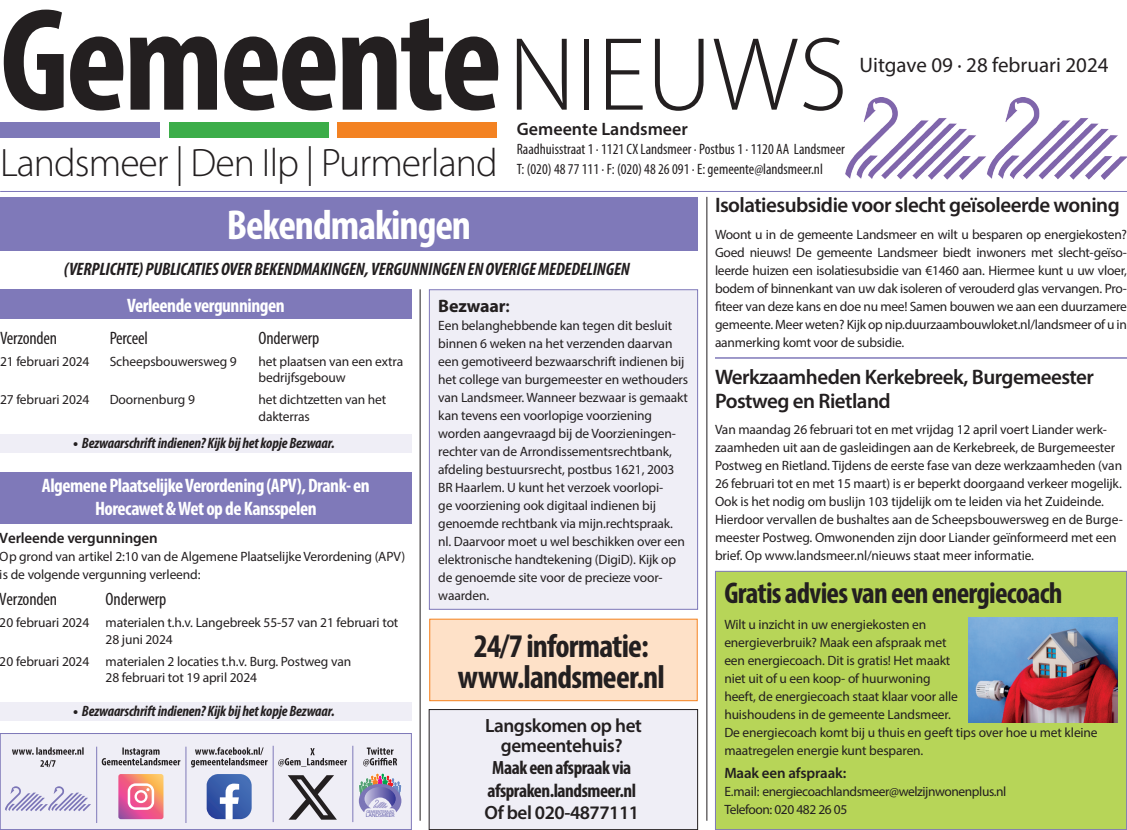
<style>
.page{position:relative;width:1127px;height:830px;background:#fff}
.page>*{position:absolute;margin:0;border:0;box-sizing:border-box;transform-origin:0 0}
.t1{font:700 condensed 147px "Myriad Pro";letter-spacing:-.025em;color:#231f20}
.t2{font:700 condensed 42px "Myriad Pro";letter-spacing:-.025em;color:#fff}
.t3{font:300 39.75px "Myriad Pro";letter-spacing:-.025em;color:#231f20}
.t4{font:700 condensed 33px/31.2px "Myriad Pro";letter-spacing:-.025em;color:#231f20;text-align:center}
.t5{font:700 condensed 30px "Myriad Pro";letter-spacing:-.025em;color:#231f20}
.t6{font:600 21px/24px "Myriad Pro";letter-spacing:-.025em;color:#231f20}
.t7{font:21px "Myriad Pro";color:#231f20}
.t8{font:700 condensed 19.5px/23.4px "Myriad Pro";letter-spacing:-.025em;color:#fff;text-align:center}
.t9{font:600 19.2px/19.2px "Myriad Pro";letter-spacing:-.025em;color:#231f20;text-align:center}
.t10{font:700 condensed 19.2px/22.6px "Myriad Pro";letter-spacing:-.025em;color:#231f20}
.t11{font:italic 700 condensed 18px "Myriad Pro";letter-spacing:-.01em;color:#231f20}
.t12{font:condensed 18px "Myriad Pro";letter-spacing:-.01em;color:#231f20}
.t13{font:600 18px "Myriad Pro";color:#231f20}
.t14{font:700 18px "Myriad Pro";letter-spacing:-.01em;color:#231f20}
.t15{font:condensed 15px/19.5px "Myriad Pro";color:#231f20}
.t16{font:italic 700 condensed 15px "Myriad Pro";letter-spacing:-.01em;color:#231f20}
.t17{font:600 15px "Myriad Pro";letter-spacing:-.01em;color:#231f20}
.t18{font:13.5px/18px "Myriad Pro";letter-spacing:-.01em;color:#231f20}
.t19{font:13.5px "Myriad Pro";letter-spacing:-.03em;color:#231f20}
.t20{font:5.55px "Myriad Web Pro";letter-spacing:-.03em;color:#625ea9}
.t21{font:4.05px "Myriad Web Pro";letter-spacing:-.03em;color:#625ea9}
.s1{font-weight:300;font-stretch:normal;font-size:105px}
.s2{font-weight:600}
.s3{font-style:normal;font-stretch:normal}
</style>
<div class="page">
<img style="left:845px;top:97px;width:282px;height:82px">
<hr style="left:0;top:191px;width:1127px;height:1px;background:#7f79b9">
<div style="left:0;top:122px;width:160px;height:15px;background:#7e79b8"></div>
<div style="left:169px;top:122px;width:160px;height:15px;background:#3cad49"></div>
<div style="left:337px;top:122px;width:160px;height:15px;background:#f38222"></div>
<div style="left:0;top:197px;width:698px;height:53px;background:#7f79b9"></div>
<hr style="left:420px;top:289px;width:1px;height:531px;background:#231f20">
<hr style="left:706px;top:197px;width:1px;height:623px;background:#231f20">
<hr style="left:715px;top:357px;width:412px;height:1px;background:#7f79b9">
<div style="left:0;top:289px;width:412px;height:30px;background:#7f79b9"></div>
<div style="left:430px;top:619px;width:267px;height:81px;background:#fee1c8"></div>
<div style="left:429px;top:618px;width:268px;height:82px;border:1px solid #f58220"></div>
<div style="left:0;top:702px;width:412px;height:18px;background:#efeef6"></div>
<div style="left:0;top:434px;width:412px;height:18px;background:#efeef6"></div>
<div style="left:429px;top:709px;width:268px;height:120px;background:#efeef6"></div>
<div style="left:429px;top:708px;width:269px;height:121px;border:1px solid #231f20"></div>
<div style="left:0;top:472px;width:412px;height:51px;background:#7f79b9"></div>
<div style="left:429px;top:289px;width:268px;height:320px;background:#efeef6"></div>
<div style="left:429px;top:289px;width:269px;height:320px;border:1px solid #7f79b9"></div>
<div style="left:715px;top:571px;width:411px;height:258px;background:#b7d558"></div>
<div style="left:715px;top:570px;width:412px;height:259px;border:1px solid #7f79b9"></div>
<img style="left:968px;top:617px;width:150px;height:104px">
<div style="left:0;top:733px;width:411px;height:96px;background:#efeef6"></div>
<div style="left:0;top:732px;width:412px;height:97px;border:1px solid #7f79b9"></div>
<svg style="left:363px;top:747px;width:34px;height:19px"></svg>
<svg style="left:359px;top:773px;width:42px;height:38px"></svg>
<hr style="left:273px;top:745px;width:1px;height:76px;background:#7f79b9">
<hr style="left:352px;top:745px;width:1px;height:76px;background:#7f79b9">
<hr style="left:96px;top:746px;width:1px;height:76px;background:#7f79b9">
<hr style="left:186px;top:746px;width:1px;height:76px;background:#7f79b9">
<svg style="left:12px;top:747px;width:72px;height:19px"></svg>
<svg style="left:5px;top:786px;width:86px;height:24px"></svg>
<svg style="left:191px;top:747px;width:77px;height:20px"></svg>
<svg style="left:207px;top:774px;width:45px;height:44px"></svg>
<svg style="left:102px;top:747px;width:78px;height:18px"></svg>
<svg style="left:118px;top:774px;width:45px;height:44px"></svg>
<svg style="left:288px;top:775px;width:49px;height:44px"></svg>
<svg style="left:278px;top:748px;width:69px;height:18px"></svg>
<h1 class="t1" style="left:0;top:-31px;width:849px">Gemeente<span class="s1">NIEUWS</span></h1>
<h3 class="t3" style="left:0;top:138px;width:499px">Landsmeer | Den Ilp | Purmerland</h3>
<h3 class="t13" style="left:517px;top:117px;width:173px">Gemeente Landsmeer</h3>
<p class="t15" style="left:517px;top:139px;width:330px">Raadhuisstraat 1 · 1121 CX Landsmeer · Postbus 1 · 1120 AA Landsmeer<br>T: (020) 48 77 111 · F: (020) 48 26 091 · E: gemeente@landsmeer.nl</p>
<h3 class="t7" style="left:859px;top:52px;width:250px">Uitgave 09 · 28 februari 2024</h3>
<h3 class="t6" style="left:715px;top:192px;width:406px">Isolatiesubsidie voor slecht geïsoleerde woning</h3>
<p class="t18" style="left:715px;top:225px;width:413px;text-align:justify">Woont u in de gemeente Landsmeer en wilt u besparen op energiekosten?<br>Goed nieuws! De gemeente Landsmeer biedt inwoners met slecht-geïso&shy;leerde huizen een isolatiesubsidie van €1460 aan. Hiermee kunt u uw vloer, bodem of binnenkant van uw dak isoleren of verouderd glas vervangen. Pro&shy;fiteer van deze kans en doe nu mee! Samen bouwen we aan een duurzamere gemeente. Meer weten? Kijk op nip.duurzaambouwloket.nl/landsmeer of u in aanmerking komt voor de subsidie.</p>
<h2 class="t2" style="left:227px;top:199px;width:246px">Bekendmakingen</h2>
<h3 class="t11" style="left:64px;top:258px;width:567px">(VERPLICHTE) PUBLICATIES OVER BEKENDMAKINGEN, VERGUNNINGEN EN OVERIGE MEDEDELINGEN</h3>
<h3 class="t8" style="left:127px;top:293px;width:159px">Verleende vergunningen</h3>
<h3 class="t14" style="left:438px;top:294px;width:73px">Bezwaar<span class="s2">:</span></h3>
<p class="t18" style="left:438px;top:316px;width:251px">Een belanghebbende kan tegen dit besluit binnen 6 weken na het verzenden daarvan een gemotiveerd bezwaarschrift indienen bij het college van burgemeester en wethouders van Landsmeer. Wanneer bezwaar is gemaakt kan tevens een voorlopige voorziening worden aangevraagd bij de Voorzieningen&shy;rechter van de Arrondissementsrechtbank, afdeling bestuursrecht, postbus 1621, 2003<br>BR Haarlem. U kunt het verzoek voorlopi-<br>ge voorziening ook digitaal indienen bij genoemde rechtbank via mijn.rechtspraak. nl. Daarvoor moet u wel beschikken over een elektronische handtekening (DigiD). Kijk op de genoemde site voor de precieze voor&shy;waarden.</p>
<h3 class="t12" style="left:0;top:327px;width:59px">Verzonden</h3>
<h3 class="t12" style="left:110px;top:327px;width:40px">Perceel</h3>
<h3 class="t12" style="left:259px;top:327px;width:62px">Onderwerp</h3>
<p class="t18" style="left:0;top:352px;width:91px">21 februari 2024</p>
<p class="t18" style="left:110px;top:352px;width:129px">Scheepsbouwersweg 9</p>
<p class="t18" style="left:259px;top:353px;width:146px;line-height:16.2px">het plaatsen van een extra bedrijfsgebouw</p>
<p class="t18" style="left:0;top:390px;width:91px">27 februari 2024</p>
<p class="t18" style="left:110px;top:390px;width:87px">Doornenburg 9</p>
<p class="t18" style="left:259px;top:391px;width:129px;line-height:16.2px">het dichtzetten van het dakterras</p>
<h3 class="t6" style="left:715px;top:364px;width:381px">Werkzaamheden Kerkebreek, Burgemeester<br>Postweg en Rietland</h3>
<p class="t18" style="left:715px;top:420px;width:409px">Van maandag 26 februari tot en met vrijdag 12 april voert Liander werk&shy;zaamheden uit aan de gasleidingen aan de Kerkebreek, de Burgemeester Postweg en Rietland. Tijdens de eerste fase van deze werkzaamheden (van 26 februari tot en met 15 maart) is er beperkt doorgaand verkeer mogelijk.<br>Ook is het nodig om buslijn 103 tijdelijk om te leiden via het Zuideinde.<br>Hierdoor vervallen de bushaltes aan de Scheepsbouwersweg en de Burge&shy;meester Postweg. Omwonenden zijn door Liander geïnformeerd met een brief. Op www.landsmeer.nl/nieuws staat meer informatie.</p>
<p class="t16" style="left:73px;top:433px;width:263px"><span class="s3">•</span> Bezwaarschrift indienen? Kijk bij het kopje Bezwaar.</p>
<h3 class="t8" style="left:42px;top:472px;width:329px">Algemene Plaatselijke Verordening (APV), Drank- en<br>Horecawet &amp; Wet op de Kansspelen</h3>
<p class="t17" style="left:0;top:528px;width:159px">Verleende vergunningen</p>
<p class="t18" style="left:0;top:546px;width:407px">Op grond van artikel 2:10 van de Algemene Plaatselijke Verordening (APV) is de volgende vergunning verleend:</p>
<h3 class="t5" style="left:724px;top:573px;width:340px">Gratis advies van een energiecoach</h3>
<p class="t18" style="left:724px;top:615px;width:375px">Wilt u inzicht in uw energiekosten en<br>energieverbruik? Maak een afspraak met<br>een energiecoach. Dit is gratis! Het maakt<br>niet uit of u een koop- of huurwoning<br>heeft, de energiecoach staat klaar voor alle<br>huishoudens in de gemeente Landsmeer.<br>De energiecoach komt bij u thuis en geeft tips over hoe u met kleine maatregelen energie kunt besparen.</p>
<p class="t17" style="left:724px;top:762px;width:123px">Maak een afspraak:</p>
<p class="t19" style="left:724px;top:782px;width:284px">E.mail: energiecoachlandsmeer@welzijnwonenplus.nl</p>
<h3 class="t12" style="left:0;top:588px;width:59px">Verzonden</h3>
<h3 class="t12" style="left:106px;top:588px;width:62px">Onderwerp</h3>
<p class="t18" style="left:106px;top:614px;width:294px;line-height:16.2px;text-indent:-106px">20 februari 2024 materialen t.h.v. Langebreek 55-57 van 21 februari tot<br>28 juni 2024</p>
<p class="t18" style="left:106px;top:652px;width:247px;line-height:16.2px;text-indent:-106px">20 februari 2024 materialen 2 locaties t.h.v. Burg. Postweg van<br>28 februari tot 19 april 2024</p>
<h3 class="t4" style="left:458px;top:629px;width:209px">24/7 informatie: www.landsmeer.nl</h3>
<p class="t16" style="left:73px;top:701px;width:263px"><span class="s3">•</span> Bezwaarschrift indienen? Kijk bij het kopje Bezwaar.</p>
<h3 class="t9" style="left:485px;top:715px;width:158px">Langskomen op het gemeentehuis?</h3>
<h3 class="t10" style="left:487px;top:755px;width:150px">Maak een afspraak via afspraken.landsmeer.nl</h3>
<h3 class="t9" style="left:484px;top:802px;width:156px">Of bel 020-4877111</h3>
<p class="t21" style="left:366px;top:808px;width:29px">GEMEENTERAAD</p>
<p class="t19" style="left:724px;top:800px;width:124px">Telefoon: 020 482 26 05</p>
<p class="t20" style="left:366px;top:811px;width:30px">LANDSMEER</p>
</div>
